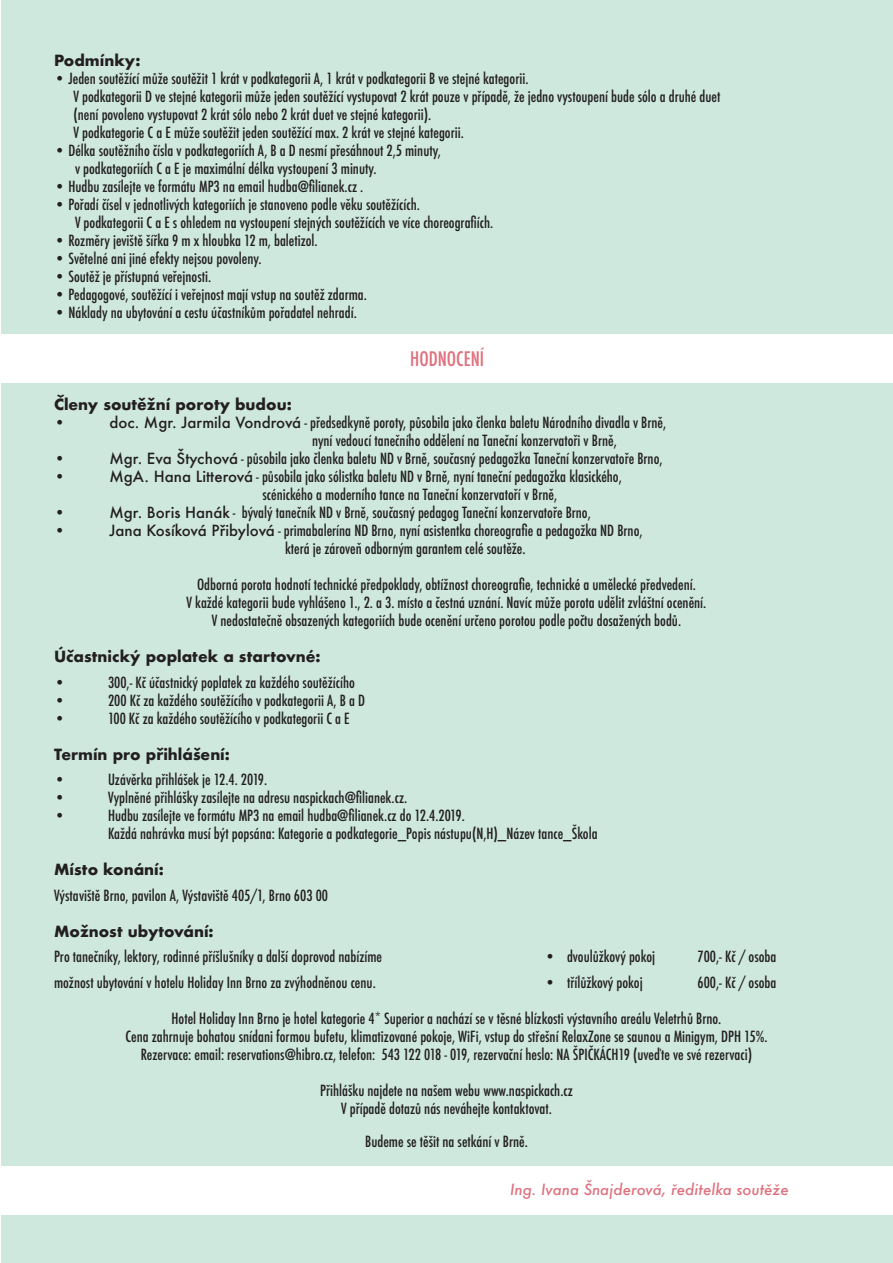
<style>
.page{position:relative;width:893px;height:1263px;background:#fff}
.page>*{position:absolute;margin:0;border:0;box-sizing:border-box;transform-origin:0 0}
.t1{font:500 condensed 19.5px "Futura";color:#de727f}
.t2{font:500 condensed 15px "Futura";color:#231f20}
.t3{font:700 15px "Futura";color:#231f20}
.t4{font:italic 500 15px "Futura";color:#de727f}
.s1{font-stretch:normal}
</style>
<div class="page">
<div style="left:2px;top:0;width:891px;height:1263px;background:#cee8de"></div>
<div style="left:0;top:334px;width:893px;height:49px;background:#fff"></div>
<div style="left:0;top:1166px;width:893px;height:49px;background:#fff"></div>
<p class="t3" style="left:54px;top:50px;width:88px">Podmínky:</p>
<p class="t2" style="left:54px;top:69px;width:476px">• Jeden soutěžící může soutěžit 1 krát v podkategorii A, 1 krát v podkategorii B ve stejné kategorii.</p>
<p class="t2" style="left:74px;top:87px;width:648px">V podkategorii D ve stejné kategorii může jeden soutěžící vystupovat 2 krát pouze v případě, že jedno vystoupení bude sólo a druhé duet</p>
<p class="t2" style="left:74px;top:105px;width:359px">(není povoleno vystupovat 2 krát sólo nebo 2 krát duet ve stejné kategorii).</p>
<p class="t2" style="left:74px;top:123px;width:392px">V podkategorie C a E může soutěžit jeden soutěžící max. 2 krát ve stejné kategorii.</p>
<p class="t2" style="left:54px;top:141px;width:388px">• Délka soutěžního čísla v podkategoriích A, B a D nesmí přesáhnout 2,5 minuty,</p>
<p class="t2" style="left:75px;top:159px;width:303px">v podkategoriích C a E je maximální délka vystoupení 3 minuty.</p>
<p class="t2" style="left:54px;top:177px;width:311px">• Hudbu zasílejte ve formátu MP3 na email hudba@filianek.cz .</p>
<p class="t2" style="left:54px;top:195px;width:367px">• Pořadí čísel v jednotlivých kategoriích je stanoveno podle věku soutěžících.</p>
<p class="t2" style="left:75px;top:213px;width:420px">V podkategorii C a E s ohledem na vystoupení stejných soutěžících ve více choreografiích.</p>
<p class="t2" style="left:54px;top:231px;width:265px">• Rozměry jeviště šířka 9 m x hloubka 12 m, baletizol.</p>
<p class="t2" style="left:54px;top:249px;width:209px">• Světelné ani jiné efekty nejsou povoleny.</p>
<p class="t2" style="left:54px;top:267px;width:159px">• Soutěž je přístupná veřejnosti.</p>
<p class="t2" style="left:54px;top:285px;width:314px">• Pedagogové, soutěžící i veřejnost mají vstup na soutěž zdarma.</p>
<p class="t2" style="left:54px;top:303px;width:304px">• Náklady na ubytování a cestu účastníkům pořadatel nehradí.</p>
<p class="t1" style="left:410px;top:346px;width:75px">HODNOCENÍ</p>
<p class="t3" style="left:54px;top:394px;width:239px">Členy soutěžní poroty budou:</p>
<p class="t2" style="left:54px;top:413px;width:13px">•</p>
<p class="t2" style="left:110px;top:413px;width:558px"><span class="s1">doc. Mgr. Jarmila Vondrová</span> - předsedkyně poroty, působila jako členka baletu Národního divadla v Brně,</p>
<p class="t2" style="left:312px;top:431px;width:306px">nyní vedoucí tanečního oddělení na Taneční konzervatoři v Brně,</p>
<p class="t2" style="left:54px;top:449px;width:13px">•</p>
<p class="t2" style="left:110px;top:449px;width:555px"><span class="s1">Mgr. Eva Štychová</span> - působila jako členka baletu ND v Brně, současný pedagožka Taneční konzervatoře Brno,</p>
<p class="t2" style="left:54px;top:467px;width:13px">•</p>
<p class="t2" style="left:110px;top:467px;width:514px"><span class="s1">MgA. Hana Litterová</span> - působila jako sólistka baletu ND v Brně, nyní taneční pedagožka klasického,</p>
<p class="t2" style="left:262px;top:485px;width:296px">scénického a moderního tance na Taneční konzervatoří v Brně,</p>
<p class="t2" style="left:54px;top:503px;width:13px">•</p>
<p class="t2" style="left:110px;top:503px;width:483px"><span class="s1">Mgr. Boris Hanák</span> - bývalý tanečník ND v Brně, současný pedagog Taneční konzervatoře Brno,</p>
<p class="t2" style="left:54px;top:521px;width:13px">•</p>
<p class="t2" style="left:110px;top:521px;width:534px"><span class="s1">Jana Kosíková Přibylová</span> - primabalerína ND Brno, nyní asistentka choreografie a pedagožka ND Brno,</p>
<p class="t2" style="left:285px;top:539px;width:242px">která je zároveň odborným garantem celé soutěže.</p>
<p class="t2" style="left:197px;top:575px;width:500px">Odborná porota hodnotí technické předpoklady, obtížnost choreografie, technické a umělecké předvedení.</p>
<p class="t2" style="left:187px;top:593px;width:521px">V každé kategorii bude vyhlášeno 1., 2. a 3. místo a čestná uznání. Navíc může porota udělit zvláštní ocenění.</p>
<p class="t2" style="left:212px;top:611px;width:471px">V nedostatečně obsazených kategoriích bude ocenění určeno porotou podle počtu dosažených bodů.</p>
<p class="t3" style="left:54px;top:646px;width:268px">Účastnický poplatek a startovné:</p>
<p class="t2" style="left:54px;top:673px;width:13px">•</p>
<p class="t2" style="left:108px;top:673px;width:248px">300,- Kč účastnický poplatek za každého soutěžícího</p>
<p class="t2" style="left:54px;top:691px;width:13px">•</p>
<p class="t2" style="left:108px;top:691px;width:259px">200 Kč za každého soutěžícího v podkategorii A, B a D</p>
<p class="t2" style="left:54px;top:709px;width:13px">•</p>
<p class="t2" style="left:108px;top:709px;width:243px">100 Kč za každého soutěžícího v podkategorii C a E</p>
<p class="t3" style="left:54px;top:743px;width:177px">Termín pro přihlášení:</p>
<p class="t2" style="left:54px;top:770px;width:13px">•</p>
<p class="t2" style="left:108px;top:770px;width:161px">Uzávěrka přihlášek je 12.4. 2019.</p>
<p class="t2" style="left:54px;top:788px;width:13px">•</p>
<p class="t2" style="left:108px;top:788px;width:301px">Vyplněné přihlášky zasílejte na adresu naspickach@filianek.cz.</p>
<p class="t2" style="left:54px;top:806px;width:13px">•</p>
<p class="t2" style="left:108px;top:806px;width:358px">Hudbu zasílejte ve formátu MP3 na email hudba@filianek.cz do 12.4.2019.</p>
<p class="t2" style="left:108px;top:824px;width:491px">Každá nahrávka musí být popsána: Kategorie a podkategorie_Popis nástupu(N,H)_Název tance_Škola</p>
<p class="t3" style="left:54px;top:859px;width:111px">Místo konání:</p>
<p class="t2" style="left:54px;top:886px;width:276px">Výstaviště Brno, pavilon A, Výstaviště 405/1, Brno 603 00</p>
<p class="t3" style="left:54px;top:920px;width:161px">Možnost ubytování:</p>
<p class="t2" style="left:54px;top:947px;width:330px">Pro tanečníky, lektory, rodinné příšlušníky a další doprovod nabízíme</p>
<p class="t2" style="left:544px;top:947px;width:112px">• dvoulůžkový pokoj</p>
<p class="t2" style="left:698px;top:947px;width:80px">700,- Kč / osoba</p>
<p class="t2" style="left:54px;top:973px;width:323px">možnost ubytování v hotelu Holiday Inn Brno za zvýhodněnou cenu.</p>
<p class="t2" style="left:544px;top:973px;width:100px">• třílůžkový pokoj</p>
<p class="t2" style="left:697px;top:973px;width:80px">600,- Kč / osoba</p>
<p class="t2" style="left:172px;top:1009px;width:551px">Hotel Holiday Inn Brno je hotel kategorie 4* Superior a nachází se v těsné blízkosti výstavního areálu Veletrhů Brno.</p>
<p class="t2" style="left:126px;top:1027px;width:643px">Cena zahrnuje bohatou snídani formou bufetu, klimatizované pokoje, WiFi, vstup do střešní RelaxZone se saunou a Minigym, DPH 15%.</p>
<p class="t2" style="left:141px;top:1045px;width:613px">Rezervace: email: reservations@hibro.cz, telefon: 543 122 018 - 019, rezervační heslo: NA ŠPIČKÁCH19 (uveďte ve své rezervaci)</p>
<p class="t2" style="left:320px;top:1081px;width:254px">Přihlášku najdete na našem webu www.naspickach.cz</p>
<p class="t2" style="left:341px;top:1099px;width:212px">V případě dotazů nás neváhejte kontaktovat.</p>
<p class="t2" style="left:365px;top:1132px;width:164px">Budeme se těšit na setkání v Brně.</p>
<p class="t4" style="left:510px;top:1179px;width:280px">Ing. Ivana Šnajderová, ředitelka soutěže</p>
</div>
